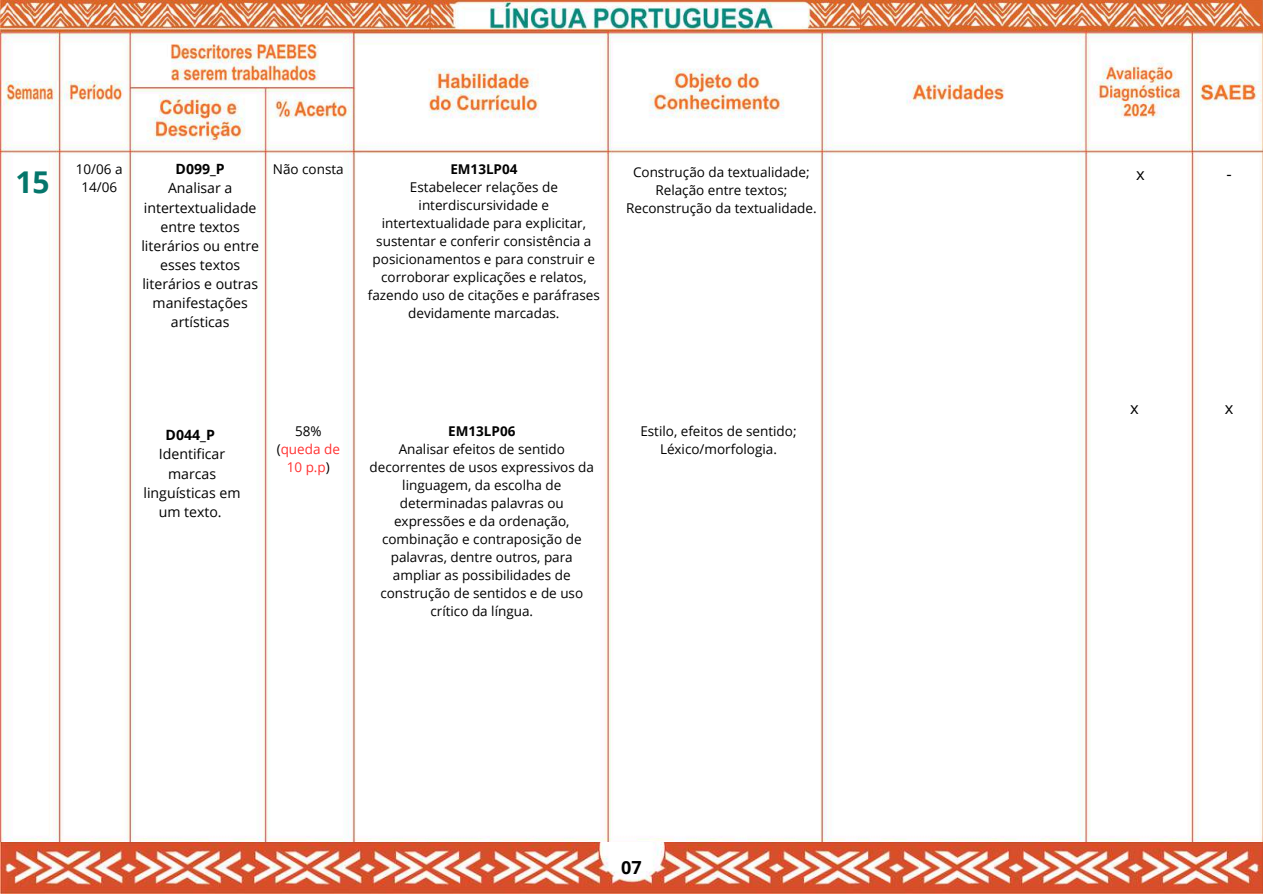
<style>
.page{position:relative;width:1263px;height:894px;background:#fff}
.page>*{position:absolute;margin:0;border:0;box-sizing:border-box;transform-origin:0 0}
.t1{font:700 30px "Open Sans";color:#05766b}
.t2{font:700 18px "Open Sans";color:#000}
.t3{font:16.5px "Open Sans";color:#000}
.t4{font:14.1px/19.2px "Open Sans";color:#000;text-align:center}
.t5{font:700 14.1px "Open Sans";color:#000}
.t6{font:13.5px/18px "Open Sans";color:#000;text-align:center}
.t7{font:13.5px/18px "Open Sans";color:#ff3131;text-align:center}
.t8{font:700 13.5px "Open Sans";color:#000}
.s1{color:#000}
</style>
<div class="page">
<img style="left:0;top:641px;width:1263px;height:252px">
<img style="left:0;top:0;width:1263px;height:641px">
<p class="t5" style="left:176px;top:159px;width:51px">D099_P</p>
<p class="t4" style="left:141px;top:178px;width:119px">Analisar a intertextualidade entre textos literários ou entre esses textos literários e outras manifestações artísticas</p>
<h1 class="t1" style="left:15px;top:161px;width:36px">15</h1>
<p class="t6" style="left:76px;top:160px;width:48px">10/06 a<br>14/06</p>
<p class="t6" style="left:273px;top:160px;width:72px">Não consta</p>
<p class="t8" style="left:450px;top:160px;width:69px">EM13LP04</p>
<p class="t6" style="left:368px;top:178px;width:233px">Estabelecer relações de interdiscursividade e intertextualidade para explicitar, sustentar e conferir consistência a posicionamentos e para construir e corroborar explicações e relatos, fazendo uso de citações e paráfrases devidamente marcadas.</p>
<p class="t6" style="left:626px;top:162px;width:192px">Construção da textualidade;<br>Relação entre textos;<br>Reconstrução da textualidade.</p>
<p class="t5" style="left:166px;top:425px;width:51px">D044_P</p>
<p class="t4" style="left:144px;top:444px;width:99px">Identificar marcas linguísticas em um texto.</p>
<p class="t7" style="left:277px;top:421px;width:65px"><span class="s1">58% (</span>queda de<br>10 p.p<span class="s1">)</span></p>
<p class="t8" style="left:448px;top:421px;width:69px">EM13LP06</p>
<p class="t6" style="left:369px;top:439px;width:226px">Analisar efeitos de sentido decorrentes de usos expressivos da linguagem, da escolha de determinadas palavras ou expressões e da ordenação, combinação e contraposição de palavras, dentre outros, para ampliar as possibilidades de construção de sentidos e de uso crítico da língua.</p>
<p class="t6" style="left:640px;top:421px;width:158px">Estilo, efeitos de sentido;<br>Léxico/morfologia.</p>
<h2 class="t2" style="left:621px;top:854px;width:22px">07</h2>
<p class="t3" style="left:1136px;top:162px;width:10px">x</p>
<p class="t3" style="left:1226px;top:162px;width:7px">-</p>
<p class="t3" style="left:1130px;top:396px;width:10px">x</p>
<p class="t3" style="left:1225px;top:396px;width:10px">x</p>
</div>
